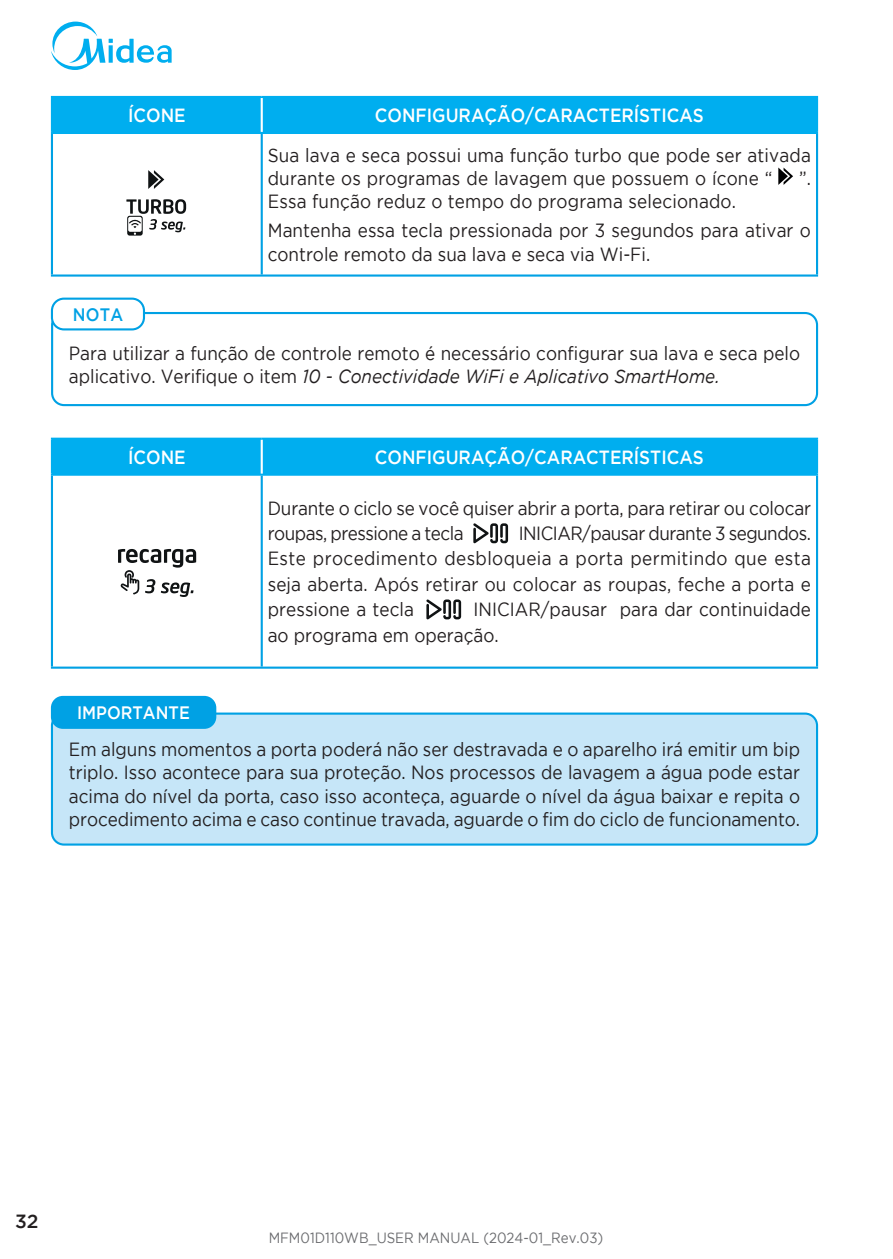
<style>
.page{position:relative;width:893px;height:1259px;background:#fff}
.page>*{position:absolute;margin:0;border:0;box-sizing:border-box;transform-origin:0 0}
.t1{font:18.9px/23.4px "Gotham";letter-spacing:.005em;color:#231f20;scale:.9 1}
.t2{font:500 18.9px "Gotham";color:#fff;scale:.9 1}
.t3{font:500 18.9px "Gotham";color:#231f20}
.t4{font:500 18px "Gotham";color:#fff;scale:.9 1}
.t5{font:500 18px "Gotham";color:#00a1e4;scale:.9 1}
.t6{font:14.7px "Gotham";color:#6c6d70;scale:.9 1}
.s1{font-style:italic}
</style>
<div class="page">
<svg style="left:51px;top:22px;width:121px;height:48px"></svg>
<div style="left:53px;top:98px;width:763px;height:34px;background:#00aeef"></div>
<hr style="left:51px;top:96px;width:211px;height:2px;background:#00aeef">
<hr style="left:51px;top:98px;width:2px;height:34px;background:#00aeef">
<hr style="left:262px;top:96px;width:556px;height:2px;background:#00aeef">
<hr style="left:816px;top:98px;width:2px;height:34px;background:#00aeef">
<hr style="left:51px;top:132px;width:767px;height:2px;background:#00aeef">
<hr style="left:51px;top:134px;width:2px;height:140px;background:#00a1e4">
<hr style="left:261px;top:134px;width:2px;height:140px;background:#00a1e4">
<hr style="left:816px;top:134px;width:2px;height:140px;background:#00a1e4">
<hr style="left:51px;top:274px;width:767px;height:3px;background:#00a1e4">
<hr style="left:261px;top:98px;width:2px;height:34px;background:#fff">
<svg style="left:126px;top:170px;width:61px;height:66px"></svg>
<svg style="left:778px;top:167px;width:15px;height:18px"></svg>
<div style="left:53px;top:440px;width:763px;height:33px;background:#00aeef"></div>
<hr style="left:51px;top:438px;width:211px;height:2px;background:#00aeef">
<hr style="left:51px;top:440px;width:2px;height:33px;background:#00aeef">
<hr style="left:262px;top:438px;width:556px;height:2px;background:#00aeef">
<hr style="left:816px;top:440px;width:2px;height:33px;background:#00aeef">
<hr style="left:51px;top:473px;width:767px;height:3px;background:#00aeef">
<hr style="left:51px;top:476px;width:2px;height:190px;background:#00a1e4">
<hr style="left:261px;top:476px;width:2px;height:190px;background:#00a1e4">
<hr style="left:816px;top:476px;width:2px;height:190px;background:#00a1e4">
<hr style="left:51px;top:666px;width:767px;height:2px;background:#00a1e4">
<hr style="left:261px;top:440px;width:2px;height:33px;background:#fff">
<svg style="left:118px;top:549px;width:78px;height:48px"></svg>
<svg style="left:473px;top:523px;width:36px;height:21px"></svg>
<svg style="left:426px;top:599px;width:36px;height:21px"></svg>
<div style="left:51px;top:312px;width:767px;height:94px;border:2px solid #00a1e4;border-radius:12px"></div>
<div style="left:52px;top:299px;width:92px;height:30px;background:#fff;border-radius:12px"></div>
<div style="left:51px;top:297px;width:94px;height:33px;border:2px solid #00a1e4;border-radius:12px"></div>
<div style="left:52px;top:713px;width:765px;height:131px;background:#c6e6f8;border-radius:12px"></div>
<div style="left:51px;top:712px;width:767px;height:133px;border:2px solid #00a1e4;border-radius:12px"></div>
<div style="left:51px;top:696px;width:165px;height:33px;background:#00a1e4;border-radius:12px"></div>
<p class="t2" style="left:128px;top:108px;width:66px">ÍCONE</p>
<p class="t2" style="left:375px;top:108px;width:367px">CONFIGURAÇÃO/CARACTERÍSTICAS</p>
<p class="t1" style="left:268px;top:145px;width:605px">Sua lava e seca possui uma função turbo que pode ser ativada durante os programas de lavagem que possuem o ícone “</p>
<p class="t1" style="left:799px;top:168px;width:15px">”.</p>
<p class="t1" style="left:268px;top:188px;width:605px;line-height:29.4px">Essa função reduz o tempo do programa selecionado.<br>Mantenha essa tecla pressionada por 3 segundos para ativar o</p>
<p class="t1" style="left:268px;top:244px;width:426px">controle remoto da sua lava e seca via Wi-Fi.</p>
<p class="t5" style="left:73px;top:307px;width:58px">NOTA</p>
<p class="t1" style="left:69px;top:343px;width:814px">Para utilizar a função de controle remoto é necessário configurar sua lava e seca pelo aplicativo. Verifique o item <span class="s1">10 - Conectividade WiFi e Aplicativo SmartHome.</span></p>
<p class="t2" style="left:128px;top:450px;width:66px">ÍCONE</p>
<p class="t2" style="left:375px;top:450px;width:367px">CONFIGURAÇÃO/CARACTERÍSTICAS</p>
<p class="t1" style="left:268px;top:496px;width:605px;line-height:25.5px">Durante o ciclo se você quiser abrir a porta, para retirar ou colocar roupas, pressione a tecla</p>
<p class="t1" style="left:268px;top:522px;width:605px;line-height:25.5px;text-align:justify;text-indent:251px">INICIAR/pausar durante 3 segundos.<br>Este procedimento desbloqueia a porta permitindo que esta seja aberta. Após retirar ou colocar as roupas, feche a porta e pressione a tecla</p>
<p class="t1" style="left:268px;top:598px;width:605px;line-height:25.5px;text-indent:206px">INICIAR/pausar para dar continuidade ao programa em operação.</p>
<p class="t4" style="left:77px;top:705px;width:127px">IMPORTANTE</p>
<p class="t1" style="left:69px;top:739px;width:814px;text-align:justify">Em alguns momentos a porta poderá não ser destravada e o aparelho irá emitir um bip triplo. Isso acontece para sua proteção. Nos processos de lavagem a água pode estar acima do nível da porta, caso isso aconteça, aguarde o nível da água baixar e repita o procedimento acima e caso continue travada, aguarde o fim do ciclo de funcionamento.</p>
<p class="t3" style="left:15px;top:1214px;width:25px">32</p>
<p class="t6" style="left:269px;top:1232px;width:373px">MFM01D110WB_USER MANUAL (2024-01_Rev.03)</p>
</div>
